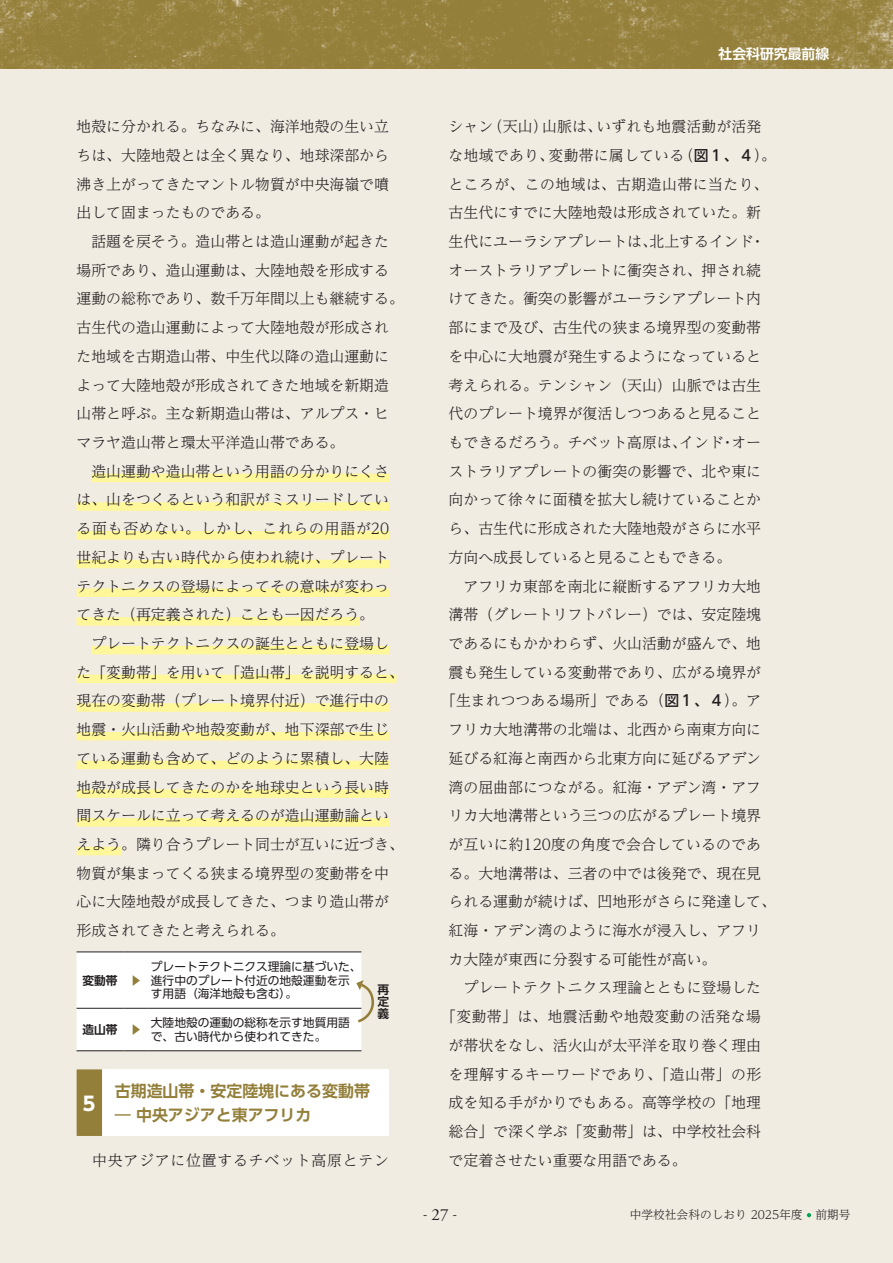
<style>
.page{position:relative;width:893px;height:1263px;background:#f1ece2}
.page>*{position:absolute;margin:0;border:0;box-sizing:border-box;transform-origin:0 0}
.t1{font:700 19.2px "UD Shin Go Pr 6 N";color:#fff}
.t2{font:16.95px "Adobe Garamond Pro";color:#231f20}
.t3{font:700 15.9px/23.9px "UD Shin Go Pr 6 N De";color:#937f3a}
.t4{font:300 14.85px/28.7px "UD Reimin Pr 6";color:#231f20}
.t5{font:300 14.85px "UD Reimin Pr 6";letter-spacing:.03em;color:#231f20}
.t6{font:300 14.85px "UD Reimin Pr 6";letter-spacing:.025em;color:#231f20}
.t7{font:300 14.85px "UD Reimin Pr 6";letter-spacing:.055em;color:#231f20}
.t8{font:700 13.8px "UD Shin Go Pr 6 N De";color:#fff}
.t9{font:11.7px/13.8px "UD Shin Go Pr 6 N";color:#231f20}
.t10{font:300 11.7px "UD Reimin Pr 6";color:#231f20}
.t11{font:700 11.7px/11.7px "UD Shin Go Pr 6 N De";color:#231f20;text-align:justify}
.s1{font-family:"UD Shin Go Pr 6 N";font-weight:400;color:#937f3a}
.s2{font-family:"UD Shin Go Pr 6 N";font-weight:500}
</style>
<div class="page">
<img style="left:0;top:0;width:893px;height:68px">
<div style="left:91px;top:474px;width:298px;height:8px;background:#fff79a"></div>
<div style="left:77px;top:502px;width:312px;height:9px;background:#fff79a"></div>
<div style="left:77px;top:531px;width:312px;height:8px;background:#fff79a"></div>
<div style="left:77px;top:560px;width:312px;height:8px;background:#fff79a"></div>
<div style="left:77px;top:588px;width:312px;height:9px;background:#fff79a"></div>
<div style="left:77px;top:617px;width:282px;height:9px;background:#fff79a"></div>
<div style="left:91px;top:646px;width:298px;height:8px;background:#fff79a"></div>
<div style="left:77px;top:674px;width:319px;height:9px;background:#fff79a"></div>
<div style="left:77px;top:703px;width:312px;height:9px;background:#fff79a"></div>
<div style="left:77px;top:732px;width:312px;height:8px;background:#fff79a"></div>
<div style="left:77px;top:761px;width:312px;height:8px;background:#fff79a"></div>
<div style="left:77px;top:789px;width:312px;height:9px;background:#fff79a"></div>
<div style="left:77px;top:818px;width:312px;height:8px;background:#fff79a"></div>
<div style="left:77px;top:847px;width:44px;height:8px;background:#fff79a"></div>
<div style="left:77px;top:1069px;width:312px;height:67px;background:#fff"></div>
<div style="left:77px;top:1069px;width:25px;height:67px;background:#937f3a"></div>
<svg style="left:77px;top:951px;width:297px;height:100px;background:#f8f7f7"></svg>
<svg style="left:807px;top:1213px;width:4px;height:4px"></svg>
<p class="t4" style="left:77px;top:112px;width:329px">地殻に分かれる。ちなみに、海洋地殻の生い立ちは、大陸地殻とは全く異なり、地球深部から沸き上がってきたマントル物質が中央海嶺で噴出して固まったものである。<br>　話題を戻そう。造山帯とは造山運動が起きた場所であり、造山運動は、大陸地殻を形成する運動の総称であり、数千万年間以上も継続する。古生代の造山運動によって大陸地殻が形成された地域を古期造山帯、中生代以降の造山運動によって大陸地殻が形成されてきた地域を新期造山帯と呼ぶ。主な新期造山帯は、アルプス・ヒマラヤ造山帯と環太平洋造山帯である。</p>
<p class="t4" style="left:77px;top:456px;width:314px;text-align:justify;text-indent:15px">造山運動や造山帯という用語の分かりにくさは、山をつくるという和訳がミスリードしている面も否めない。しかし、これらの用語が20世紀よりも古い時代から使われ続け、プレートテクトニクスの登場によってその意味が変わってきた（再定義された）ことも一因だろう。</p>
<p class="t4" style="left:77px;top:628px;width:329px;text-indent:15px">プレートテクトニクスの誕生とともに登場した「変動帯」を用いて「造山帯」を説明すると、現在の変動帯（プレート境界付近）で進行中の地震・火山活動や地殻変動が、地下深部で生じている運動も含めて、どのように累積し、大陸地殻が成長してきたのかを地球史という長い時間スケールに立って考えるのが造山運動論といえよう。隣り合うプレート同士が互いに近づき、物質が集まってくる狭まる境界型の変動帯を中心に大陸地殻が成長してきた、つまり造山帯が形成されてきたと考えられる。</p>
<p class="t11" style="left:82px;top:974px;width:61px">変動帯 <span class="s1">▶︎</span></p>
<p class="t9" style="left:151px;top:959px;width:212px">プレートテクトニクス理論に基づいた、進行中のプレート付近の地殻運動を示す用語（海洋地殻も含む）。</p>
<p class="t11" style="left:82px;top:1023px;width:61px">造山帯 <span class="s1">▶︎</span></p>
<p class="t9" style="left:151px;top:1015px;width:200px">大陸地殻の運動の総称を示す地質用語で、古い時代から使われてきた。</p>
<p class="t11" style="left:377px;top:983px;width:13px">再定義</p>
<p class="t3" style="left:115px;top:1079px;width:257px">古期造山帯・安定陸塊にある変動帯― 中央アジアと東アフリカ</p>
<p class="t7" style="left:77px;top:1148px;width:314px">　中央アジアに位置するチベット高原とテン</p>
<p class="t1" style="left:80px;top:1088px;width:21px">５</p>
<p class="t8" style="left:719px;top:42px;width:112px">社会科研究最前線</p>
<p class="t4" style="left:449px;top:112px;width:314px">シャン（天山）山脈は、いずれも地震活動が活発</p>
<p class="t4" style="left:449px;top:140px;width:329px">な地域であり、変動帯に属している（<span class="s2">図１、４</span>）。</p>
<p class="t5" style="left:449px;top:172px;width:321px">ところが、この地域は、古期造山帯に当たり、</p>
<p class="t4" style="left:449px;top:198px;width:314px">古生代にすでに大陸地殻は形成されていた。新</p>
<p class="t4" style="left:449px;top:226px;width:318px">生代にユーラシアプレートは、北上するインド・</p>
<p class="t4" style="left:449px;top:255px;width:314px">オーストラリアプレートに衝突され、押され続</p>
<p class="t4" style="left:449px;top:284px;width:314px">けてきた。衝突の影響がユーラシアプレート内</p>
<p class="t4" style="left:449px;top:313px;width:314px">部にまで及び、古生代の狭まる境界型の変動帯</p>
<p class="t4" style="left:449px;top:341px;width:314px">を中心に大地震が発生するようになっていると</p>
<p class="t4" style="left:449px;top:370px;width:314px">考えられる。テンシャン（天山）山脈では古生</p>
<p class="t4" style="left:449px;top:399px;width:314px">代のプレート境界が復活しつつあると見ること</p>
<p class="t4" style="left:449px;top:427px;width:314px">もできるだろう。チベット高原は、インド・オー</p>
<p class="t4" style="left:449px;top:456px;width:314px">ストラリアプレートの衝突の影響で、北や東に</p>
<p class="t4" style="left:449px;top:485px;width:314px">向かって徐々に面積を拡大し続けていることか</p>
<p class="t4" style="left:449px;top:514px;width:314px">ら、古生代に形成された大陸地殻がさらに水平</p>
<p class="t4" style="left:449px;top:542px;width:284px">方向へ成長していると見ることもできる。</p>
<p class="t4" style="left:449px;top:571px;width:314px">　アフリカ東部を南北に縦断するアフリカ大地</p>
<p class="t4" style="left:449px;top:600px;width:314px">溝帯（グレートリフトバレー）では、安定陸塊</p>
<p class="t4" style="left:449px;top:628px;width:314px">であるにもかかわらず、火山活動が盛んで、地</p>
<p class="t4" style="left:449px;top:657px;width:314px">震も発生している変動帯であり、広がる境界が</p>
<p class="t4" style="left:441px;top:686px;width:321px">「生まれつつある場所」である（<span class="s2">図１、４</span>）。ア</p>
<p class="t4" style="left:449px;top:715px;width:314px">フリカ大地溝帯の北端は、北西から南東方向に</p>
<p class="t4" style="left:449px;top:743px;width:314px">延びる紅海と南西から北東方向に延びるアデン</p>
<p class="t4" style="left:449px;top:772px;width:314px">湾の屈曲部につながる。紅海・アデン湾・アフ</p>
<p class="t4" style="left:449px;top:801px;width:314px">リカ大地溝帯という三つの広がるプレート境界</p>
<p class="t4" style="left:449px;top:829px;width:314px">が互いに約120度の角度で会合しているのであ</p>
<p class="t4" style="left:449px;top:858px;width:314px">る。大地溝帯は、三者の中では後発で、現在見</p>
<p class="t4" style="left:449px;top:887px;width:329px">られる運動が続けば、凹地形がさらに発達して、</p>
<p class="t4" style="left:449px;top:915px;width:314px">紅海・アデン湾のように海水が浸入し、アフリ</p>
<p class="t4" style="left:449px;top:944px;width:269px">カ大陸が東西に分裂する可能性が高い。</p>
<p class="t4" style="left:449px;top:973px;width:314px">　プレートテクトニクス理論とともに登場した</p>
<p class="t6" style="left:441px;top:1004px;width:321px">「変動帯」は、地震活動や地殻変動の活発な場</p>
<p class="t4" style="left:449px;top:1030px;width:314px">が帯状をなし、活火山が太平洋を取り巻く理由</p>
<p class="t5" style="left:449px;top:1062px;width:314px">を理解するキーワードであり、「造山帯」の形</p>
<p class="t4" style="left:449px;top:1088px;width:314px">成を知る手がかりでもある。高等学校の「地理</p>
<p class="t4" style="left:449px;top:1116px;width:314px">総合」で深く学ぶ「変動帯」は、中学校社会科</p>
<p class="t4" style="left:449px;top:1145px;width:240px">で定着させたい重要な用語である。</p>
<p class="t2" style="left:423px;top:1204px;width:35px">-27-</p>
<p class="t10" style="left:630px;top:1205px;width:222px">中学校社会科のしおり 2025年度 前期号</p>
</div>
